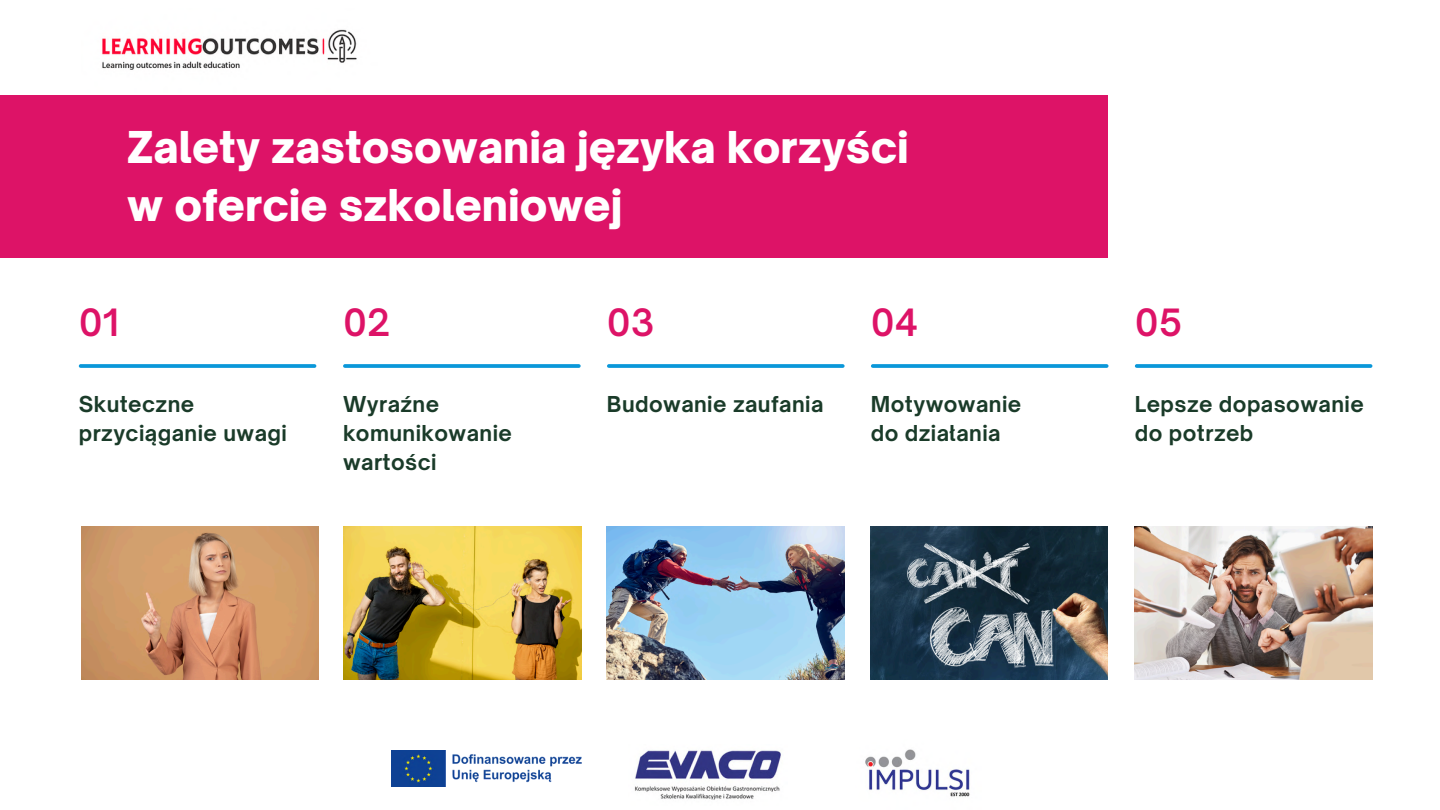
<style>
.page{position:relative;width:1440px;height:810px;background:#fff}
.page>*{position:absolute;margin:0;border:0;box-sizing:border-box;transform-origin:0 0}
.t1{font:900 42px/58.5px "Open Sauce One";color:#fff}
.t2{font:600 36px "Open Sauce One";color:#dd1367}
.t3{font:700 21px/29.2px "Open Sauce One";letter-spacing:.02em;color:#1a3b29}
</style>
<div class="page">
<div style="left:0;top:96px;width:1108px;height:162px;background:#dd1367"></div>
<svg style="left:81px;top:364px;width:234px;height:4px"></svg>
<img style="left:81px;top:526px;width:238px;height:153px">
<img style="left:102px;top:29px;width:255px;height:41px">
<svg style="left:345px;top:364px;width:234px;height:4px"></svg>
<img style="left:344px;top:526px;width:238px;height:153px">
<svg style="left:609px;top:364px;width:234px;height:4px"></svg>
<img style="left:607px;top:526px;width:238px;height:153px">
<svg style="left:873px;top:364px;width:234px;height:4px"></svg>
<img style="left:870px;top:526px;width:238px;height:153px">
<svg style="left:1137px;top:364px;width:234px;height:4px"></svg>
<img style="left:1135px;top:526px;width:238px;height:153px">
<img style="left:634px;top:750px;width:147px;height:50px">
<img style="left:865px;top:749px;width:105px;height:48px">
<img style="left:391px;top:751px;width:190px;height:36px">
<p class="t1" style="left:127px;top:117px;width:783px">Zalety zastosowania języka korzyści w ofercie szkoleniowej</p>
<p class="t2" style="left:79px;top:300px;width:42px">01</p>
<p class="t2" style="left:343px;top:300px;width:49px">02</p>
<p class="t2" style="left:607px;top:300px;width:49px">03</p>
<p class="t2" style="left:871px;top:300px;width:49px">04</p>
<p class="t2" style="left:1135px;top:300px;width:49px">05</p>
<h1 class="t3" style="left:79px;top:389px;width:210px">Skuteczne przyciąganie uwagi</h1>
<p class="t3" style="left:343px;top:389px;width:170px">Wyraźne komunikowanie wartości</p>
<p class="t3" style="left:607px;top:389px;width:218px">Budowanie zaufania</p>
<p class="t3" style="left:871px;top:389px;width:152px">Motywowanie</p>
<p class="t3" style="left:871px;top:418px;width:131px">do działania</p>
<p class="t3" style="left:1135px;top:389px;width:230px">Lepsze dopasowanie do potrzeb</p>
</div>
